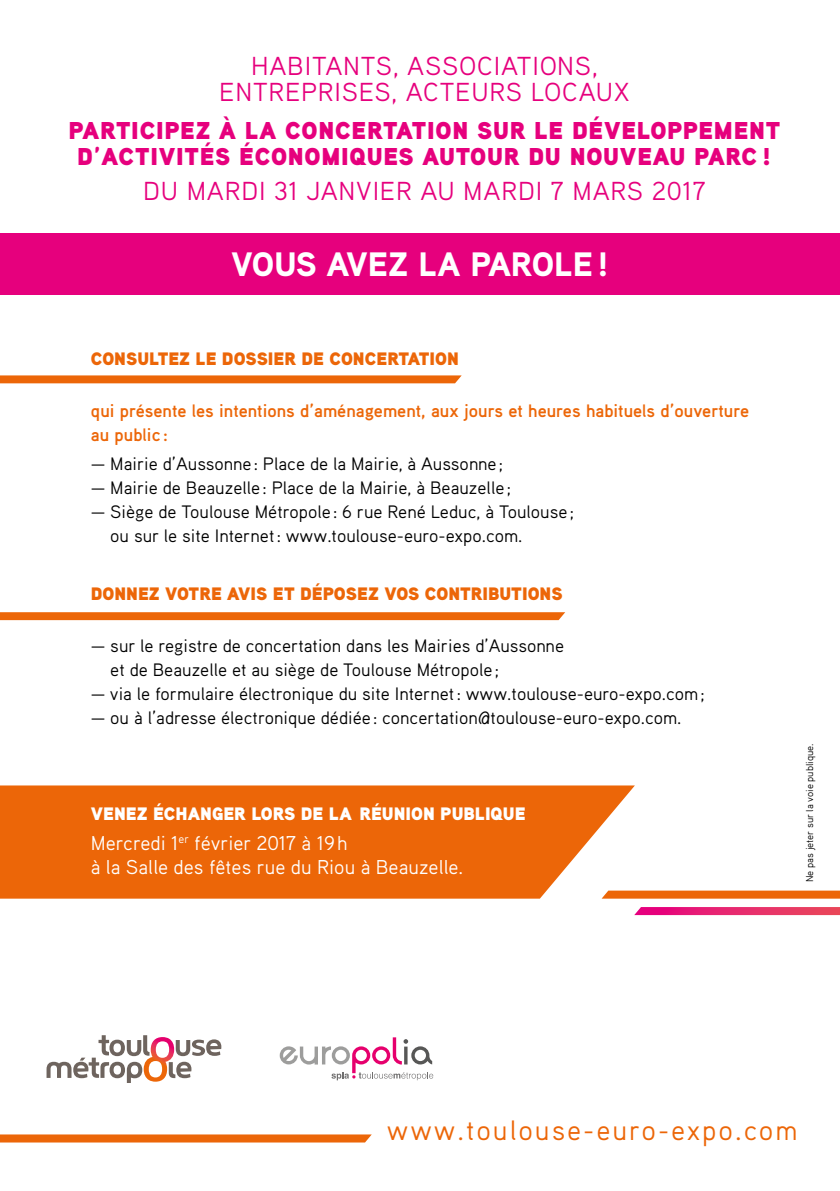
<style>
.page{position:relative;width:840px;height:1191px;background:#fff}
.page>*{position:absolute;margin:0;border:0;box-sizing:border-box;transform-origin:0 0}
.t1{font:900 33.8px "Aaux Pro";color:#fff}
.t2{font:28px "Aaux Pro";letter-spacing:.07em;color:#ec6608}
.t3{font:26px/26px "Aaux Pro";letter-spacing:.03em;color:#e6007d;text-align:center}
.t4{font:24.4px/26px "Aaux Pro Ultra";letter-spacing:.03em;color:#e6007d;text-align:center}
.t5{font:20px "Aaux Pro Regular OSF";color:#fff}
.t6{font:20px "Aaux Pro";color:#fff}
.t7{font:18px/24px "Aaux Pro";color:#000}
.t8{font:700 18px/24px "Aaux Pro";color:#ec6608}
.t9{font:18px "Aaux Pro Ultra";color:#ec6608}
.t10{font:18px "Aaux Pro Ultra";color:#fff}
.t11{font:10px "Aaux Pro";color:#000}
</style>
<div class="page">
<div style="left:0;top:233px;width:839px;height:61px;background:#e6007d"></div>
<svg style="left:279px;top:1037px;width:154px;height:43px"></svg>
<svg style="left:46px;top:1035px;width:175px;height:48px"></svg>
<img style="left:140px;top:1043px;width:38px;height:32px">
<svg style="left:0;top:375px;width:461px;height:8px;background:#ed6f16"></svg>
<svg style="left:0;top:612px;width:565px;height:8px;background:#ec6a0f"></svg>
<svg style="left:634px;top:907px;width:205px;height:8px;background:#e72b70"></svg>
<svg style="left:634px;top:890px;width:205px;height:8px;background:#ed711a"></svg>
<svg style="left:0;top:1134px;width:371px;height:8px;background:#ed6f18"></svg>
<svg style="left:0;top:785px;width:634px;height:113px;background:#ed711a"></svg>
<h3 class="t3" style="left:219px;top:52px;width:411px">HABITANTS, ASSOCIATIONS,<br>ENTREPRISES, ACTEURS LOCAUX</h3>
<h3 class="t4" style="left:69px;top:116px;width:712px">PARTICIPEZ À LA CONCERTATION SUR LE DÉVELOPPEMENT<br>D’ACTIVITÉS ÉCONOMIQUES AUTOUR DU NOUVEAU PARC !</h3>
<h3 class="t3" style="left:143px;top:177px;width:563px">DU MARDI 31 JANVIER AU MARDI 7 MARS 2017</h3>
<h1 class="t1" style="left:231px;top:243px;width:378px">VOUS AVEZ LA PAROLE!</h1>
<p class="t9" style="left:91px;top:347px;width:369px">CONSULTEZ LE DOSSIER DE CONCERTATION</p>
<p class="t8" style="left:91px;top:398px;width:659px">qui présente les intentions d’aménagement, aux jours et heures habituels d’ouverture au public:</p>
<p class="t7" style="left:91px;top:451px;width:413px">— Mairie d’Aussonne: Place de la Mairie, à Aussonne;</p>
<p class="t7" style="left:91px;top:475px;width:421px">— Mairie de Beauzelle: Place de la Mairie, à Beauzelle;</p>
<p class="t7" style="left:110px;top:499px;width:465px;text-indent:-19px">— Siège de Toulouse Métropole: 6 rue René Leduc, à Toulouse; ou sur le site Internet: www.toulouse-euro-expo.com.</p>
<p class="t9" style="left:91px;top:582px;width:473px">DONNEZ VOTRE AVIS ET DÉPOSEZ VOS CONTRIBUTIONS</p>
<p class="t7" style="left:110px;top:632px;width:455px;text-indent:-19px">— sur le registre de concertation dans les Mairies d’Aussonne et de Beauzelle et au siège de Toulouse Métropole;</p>
<p class="t7" style="left:91px;top:680px;width:615px">— via le formulaire électronique du site Internet: www.toulouse-euro-expo.com;</p>
<p class="t7" style="left:91px;top:704px;width:592px">— ou à l’adresse électronique dédiée: concertation@toulouse-euro-expo.com.</p>
<p class="t10" style="left:91px;top:802px;width:436px">VENEZ ÉCHANGER LORS DE LA RÉUNION PUBLIQUE</p>
<p class="t6" style="left:91px;top:830px;width:258px">Mercredi 1<sup>er</sup> février 2017 à 19h</p>
<p class="t5" style="left:91px;top:854px;width:374px">à la Salle des fêtes rue du Riou à Beauzelle.</p>
<p class="t11" style="left:802px;top:882px;width:140px;rotate:-90deg">Ne pas jeter sur la voie publique.</p>
<h2 class="t2" style="left:387px;top:1113px;width:412px">www.toulouse-euro-expo.com</h2>
</div>
